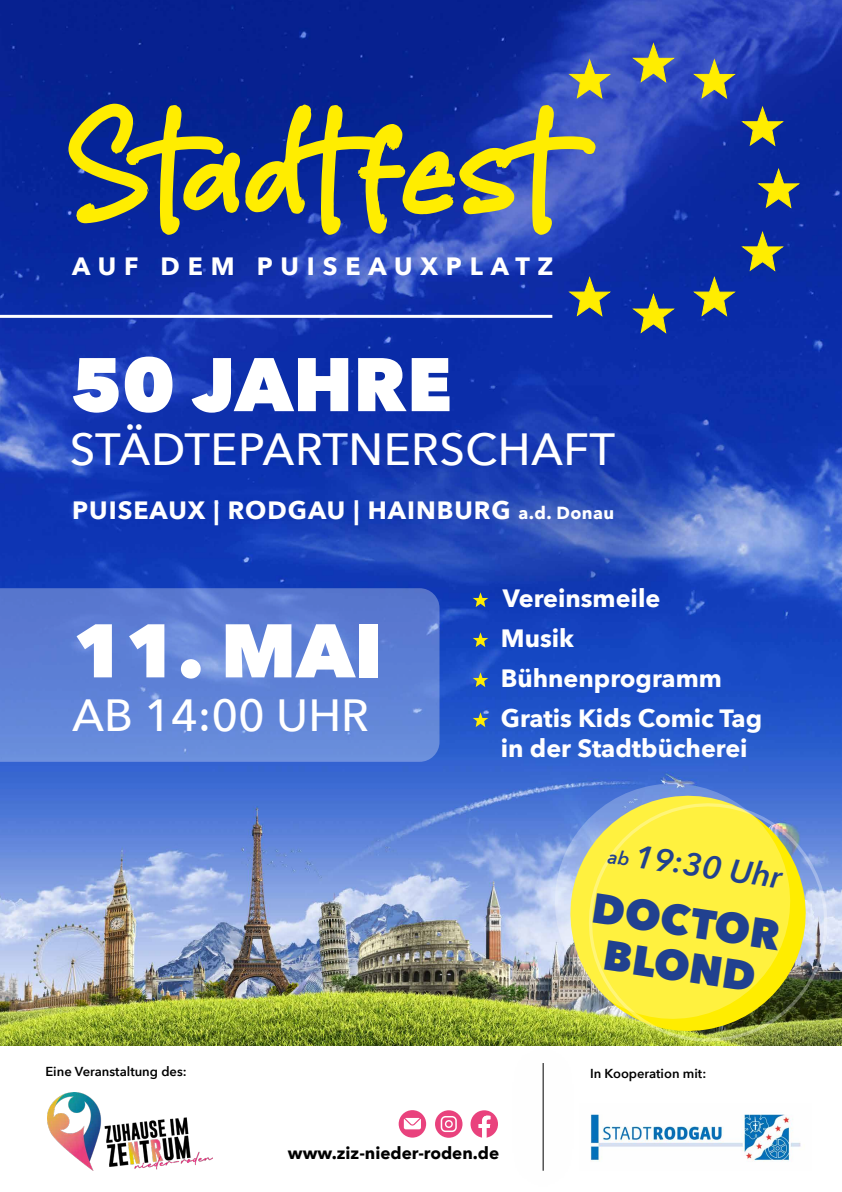
<style>
.page{position:relative;width:842px;height:1192px;background:#fff}
.page>*{position:absolute;margin:0;border:0;box-sizing:border-box;transform-origin:0 0}
.t1{font:126.8px "Mattew";letter-spacing:-.025em;color:#ffed00}
.t2{font:800 75px "Avenir Next";color:#fff}
.t3{font:500 45px "Avenir Next";letter-spacing:.01em;color:#fff}
.t4{font:800 42px/45.1px "Avenir Next";color:#21418f;text-align:center}
.t5{font:italic 600 32.05px "Avenir Next";color:#21418f}
.t6{font:700 25px/40px "Avenir Next";color:#fff}
.t7{font:700 25px "Avenir Next";letter-spacing:.04em;color:#fff}
.t8{font:700 25px "Avenir Next";letter-spacing:.315em;color:#fff}
.t9{font:700 17px "Avenir Next";color:#000}
.t10{font:600 13px "Avenir Next";color:#000}
.s1{font-size:17.5px}
.s2{font-size:18.5px}
</style>
<div class="page">
<img style="left:0;top:0;width:842px;height:1046px">
<svg style="left:473px;top:592px;width:15px;height:15px"></svg>
<svg style="left:473px;top:632px;width:15px;height:15px"></svg>
<svg style="left:473px;top:672px;width:15px;height:15px"></svg>
<svg style="left:473px;top:712px;width:15px;height:15px"></svg>
<img style="left:546px;top:775px;width:253px;height:253px">
<img style="left:582px;top:796px;width:252px;height:250px">
<img style="left:47px;top:1092px;width:166px;height:79px">
<img style="left:590px;top:1114px;width:211px;height:48px">
<div style="left:435px;top:1110px;width:27px;height:28px;background:#e9427d;border-radius:50%"></div>
<svg style="left:441px;top:1116px;width:16px;height:16px"></svg>
<div style="left:399px;top:1110px;width:27px;height:28px;background:#e9427d;border-radius:50%"></div>
<svg style="left:404px;top:1118px;width:17px;height:11px"></svg>
<svg style="left:470px;top:1110px;width:28px;height:28px"></svg>
<hr style="left:543px;top:1063px;width:1px;height:108px;background:#000">
<svg style="left:632px;top:294px;width:43px;height:40px;background:#5f6f6c"></svg>
<svg style="left:632px;top:43px;width:43px;height:40px;background:#7b857d"></svg>
<svg style="left:693px;top:59px;width:43px;height:40px;background:#77817b"></svg>
<svg style="left:568px;top:59px;width:43px;height:40px;background:#828c80"></svg>
<svg style="left:568px;top:277px;width:43px;height:40px;background:#606f6c"></svg>
<svg style="left:741px;top:107px;width:43px;height:39px;background:#646f64"></svg>
<svg style="left:693px;top:232px;width:91px;height:85px;background:#2f4889"></svg>
<svg style="left:757px;top:169px;width:43px;height:39px;background:#616f64"></svg>
<hr style="left:0;top:315px;width:552px;height:3px;background:#fff">
<svg style="left:0;top:588px;width:439px;height:174px;background:#6082d6"></svg>
<h1 class="t1" style="left:68px;top:84px;width:511px">Stadtfest</h1>
<p class="t8" style="left:72px;top:244px;width:483px">AUF DEM PUISEAUXPLATZ</p>
<h2 class="t2" style="left:70px;top:338px;width:384px">50 JAHRE</h2>
<h3 class="t3" style="left:70px;top:411px;width:547px">STÄDTEPARTNERSCHAFT</h3>
<p class="t7" style="left:72px;top:488px;width:543px">PUISEAUX | RODGAU | HAINBURG <span class="s1">a.d. Donau</span></p>
<h2 class="t2" style="left:72px;top:605px;width:312px">11. MAI</h2>
<h3 class="t3" style="left:72px;top:677px;width:298px">AB 14:00 UHR</h3>
<p class="t10" style="left:45px;top:1061px;width:143px">Eine Veranstaltung des:</p>
<p class="t6" style="left:501px;top:578px;width:263px">Vereinsmeile<br>Musik<br>Bühnenprogramm<br>Gratis Kids Comic Tag</p>
<p class="t6" style="left:501px;top:728px;width:248px">in der Stadtbücherei</p>
<p class="t5" style="left:613px;top:824px;width:176px;rotate:9deg"><span class="s2">ab</span> 19:30 Uhr</p>
<h3 class="t4" style="left:596px;top:884px;width:191px;rotate:9deg">DOCTOR<br>BLOND</h3>
<p class="t10" style="left:590px;top:1062px;width:118px">In Kooperation mit:</p>
<p class="t9" style="left:288px;top:1139px;width:213px">www.ziz-nieder-roden.de</p>
</div>
